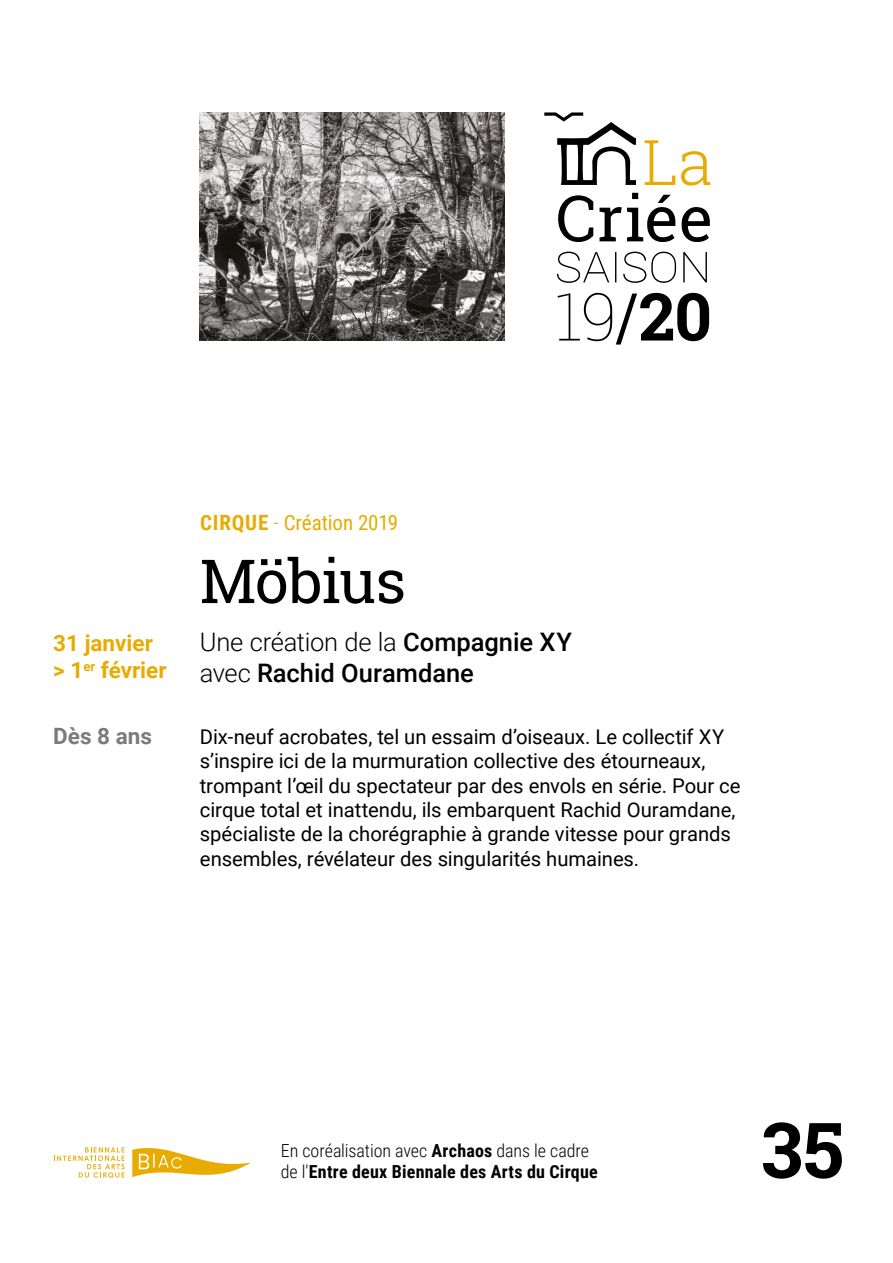
<style>
.page{position:relative;width:893px;height:1263px;background:#fff}
.page>*{position:absolute;margin:0;border:0;box-sizing:border-box;transform-origin:0 0}
.t1{font:700 76.95px "Roboto Slab";color:#000}
.t2{font:300 62.7px "Roboto Slab";color:#e8ab00}
.t3{font:60.75px "Roboto Slab";letter-spacing:-.025em;color:#000}
.t4{font:500 25.5px/30.6px "Roboto";color:#000}
.t5{font:700 22.5px/27px "Roboto";color:#e8ab00}
.t6{font:700 22.5px "Roboto";color:#7c7b7b}
.t7{font:21px "Roboto Condensed";letter-spacing:-.005em;color:#e8ab00}
.t8{font:20.25px/24.3px "Roboto";letter-spacing:-.005em;color:#000}
.t9{font:700 18px/21.6px "Roboto Condensed";letter-spacing:.01em;color:#000}
.s1{font-weight:700}
.s2{font-weight:300}
</style>
<div class="page">
<svg style="left:544px;top:112px;width:92px;height:73px"></svg>
<svg style="left:558px;top:193px;width:152px;height:49px"></svg>
<svg style="left:558px;top:293px;width:151px;height:52px"></svg>
<svg style="left:557px;top:252px;width:150px;height:31px"></svg>
<img style="left:200px;top:112px;width:304px;height:228px">
<svg style="left:54px;top:1147px;width:71px;height:31px"></svg>
<svg style="left:132px;top:1148px;width:119px;height:30px"></svg>
<h2 class="t2" style="left:642px;top:119px;width:72px">La</h2>
<p class="t5" style="left:53px;top:629px;width:115px">31 janvier &gt; 1<sup>er</sup> février</p>
<p class="t6" style="left:53px;top:720px;width:100px">Dès 8 ans</p>
<p class="t7" style="left:200px;top:508px;width:199px"><span class="s1">CIRQUE</span> <span class="s2">-</span> Création 2019</p>
<h3 class="t3" style="left:200px;top:539px;width:208px">Möbius</h3>
<p class="t4" style="left:200px;top:626px;width:374px"><span class="s2">Une création de la</span> Compagnie XY <span class="s2">avec</span> Rachid Ouramdane</p>
<p class="t8" style="left:200px;top:724px;width:542px">Dix-neuf acrobates, tel un essaim d’oiseaux. Le collectif XY s’inspire ici de la murmuration collective des étourneaux, trompant l’œil du spectateur par des envols en série. Pour ce cirque total et inattendu, ils embarquent Rachid Ouramdane, spécialiste de la chorégraphie à grande vitesse pour grands ensembles, révélateur des singularités humaines.</p>
<p class="t9" style="left:281px;top:1139px;width:319px"><span class="s2">En coréalisation avec</span> Archaos <span class="s2">dans le cadre de l'</span>Entre deux Biennale des Arts du Cirque</p>
<h1 class="t1" style="left:761px;top:1097px;width:84px">35</h1>
</div>
